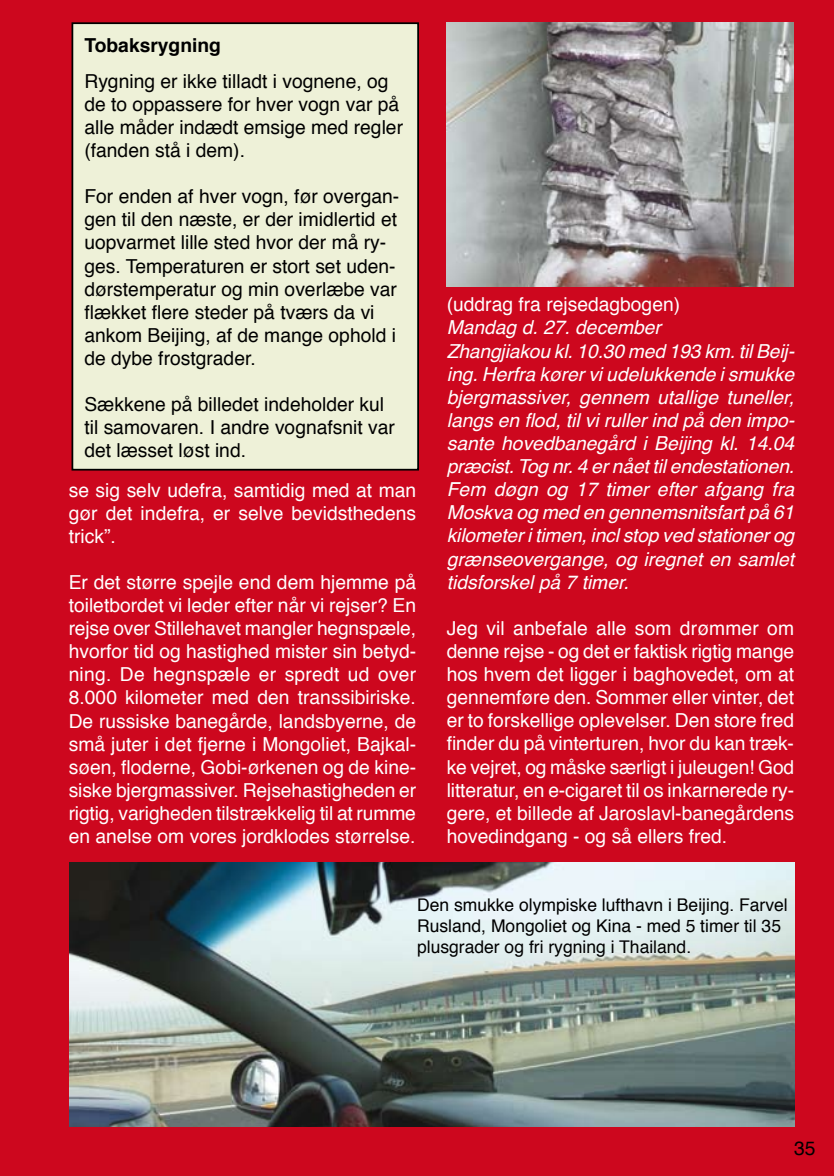
<style>
.page{position:relative;width:834px;height:1176px;background:#fff}
.page>*{position:absolute;margin:0;border:0;box-sizing:border-box;transform-origin:0 0}
.t1{font:21px "Tahoma";color:#000}
.t2{font:19.25px/23.1px "Helvetica";color:#fff;text-align:justify}
.t3{font:19.25px/23.1px "Helvetica";color:#000}
.t4{font:italic 19.25px/23.1px "Helvetica";color:#fff}
.t5{font:700 19.25px "Helvetica";color:#000}
.t6{font:17.5px/21px "Helvetica";color:#000}
</style>
<div class="page">
<div style="left:0;top:0;width:833px;height:1176px;background:#cd071e"></div>
<div style="left:71px;top:22px;width:348px;height:449px;background:#eef1d8"></div>
<img style="left:446px;top:23px;width:347px;height:263px">
<img style="left:69px;top:862px;width:725px;height:264px">
<p class="t5" style="left:84px;top:30px;width:138px">Tobaksrygning</p>
<p class="t3" style="left:84px;top:70px;width:320px">Rygning er ikke tilladt i vognene, og de to oppassere for hver vogn var på alle måder indædt emsige med regler (fanden stå i dem).</p>
<p class="t3" style="left:84px;top:185px;width:316px">For enden af hver vogn, før overgan&shy;gen til den næste, er der imidlertid et uopvarmet lille sted hvor der må ry&shy;ges. Temperaturen er stort set uden&shy;dørstemperatur og min overlæbe var flækket flere steder på tværs da vi ankom Beijing, af de mange ophold i de dybe frostgrader.</p>
<p class="t3" style="left:84px;top:393px;width:312px">Sækkene på billedet indeholder kul til samovaren. I andre vognafsnit var det læsset løst ind.</p>
<p class="t2" style="left:69px;top:479px;width:349px">se sig selv udefra, samtidig med at man gør det indefra, er selve bevidsthedens trick”.</p>
<p class="t2" style="left:69px;top:571px;width:349px">Er det større spejle end dem hjemme på toiletbordet vi leder efter når vi rejser? En rejse over Stillehavet mangler hegnspæle, hvorfor tid og hastighed mister sin betyd&shy;ning. De hegnspæle er spredt ud over 8.000 kilometer med den transsibiriske.<br>De russiske banegårde, landsbyerne, de små juter i det fjerne i Mongoliet, Bajkal&shy;søen, floderne, Gobi-ørkenen og de kine&shy;siske bjergmassiver. Rejsehastigheden er rigtig, varigheden tilstrækkelig til at rumme en anelse om vores jordklodes størrelse.</p>
<p class="t2" style="left:446px;top:294px;width:235px">(uddrag fra rejsedagbogen)</p>
<p class="t4" style="left:446px;top:316px;width:349px">Mandag d. 27. december<br>Zhangjiakou kl. 10.30 med 193 km. til Beij&shy;ing. Herfra kører vi udelukkende i smukke bjergmassiver, gennem utallige tuneller, langs en flod, til vi ruller ind på den impo&shy;sante hovedbanegård i Beijing kl. 14.04 præcist. Tog nr. 4 er nået til endestationen.<br>Fem døgn og 17 timer efter afgang fra Moskva og med en gennemsnitsfart på 61 kilometer i timen, incl stop ved stationer og grænseovergange, og iregnet en samlet tidsforskel på 7 timer.</p>
<p class="t2" style="left:446px;top:617px;width:349px">Jeg vil anbefale alle som drømmer om denne rejse - og det er faktisk rigtig mange hos hvem det ligger i baghovedet, om at gennemføre den. Sommer eller vinter, det er to forskellige oplevelser. Den store fred finder du på vinterturen, hvor du kan træk&shy;ke vejret, og måske særligt i juleugen! God litteratur, en e-cigaret til os inkarnerede ry&shy;gere, et billede af Jaroslavl-banegårdens hovedindgang - og så ellers fred.</p>
<p class="t6" style="left:417px;top:894px;width:372px">Den smukke olympiske lufthavn i Beijing. Farvel<br>Rusland, Mongoliet og Kina - med 5 timer til 35 plusgrader og fri rygning i Thailand.</p>
<p class="t1" style="left:789px;top:1125px;width:24px">35</p>
<p class="t3" style="left:794px;top:1137px;width:23px">35</p>
</div>
